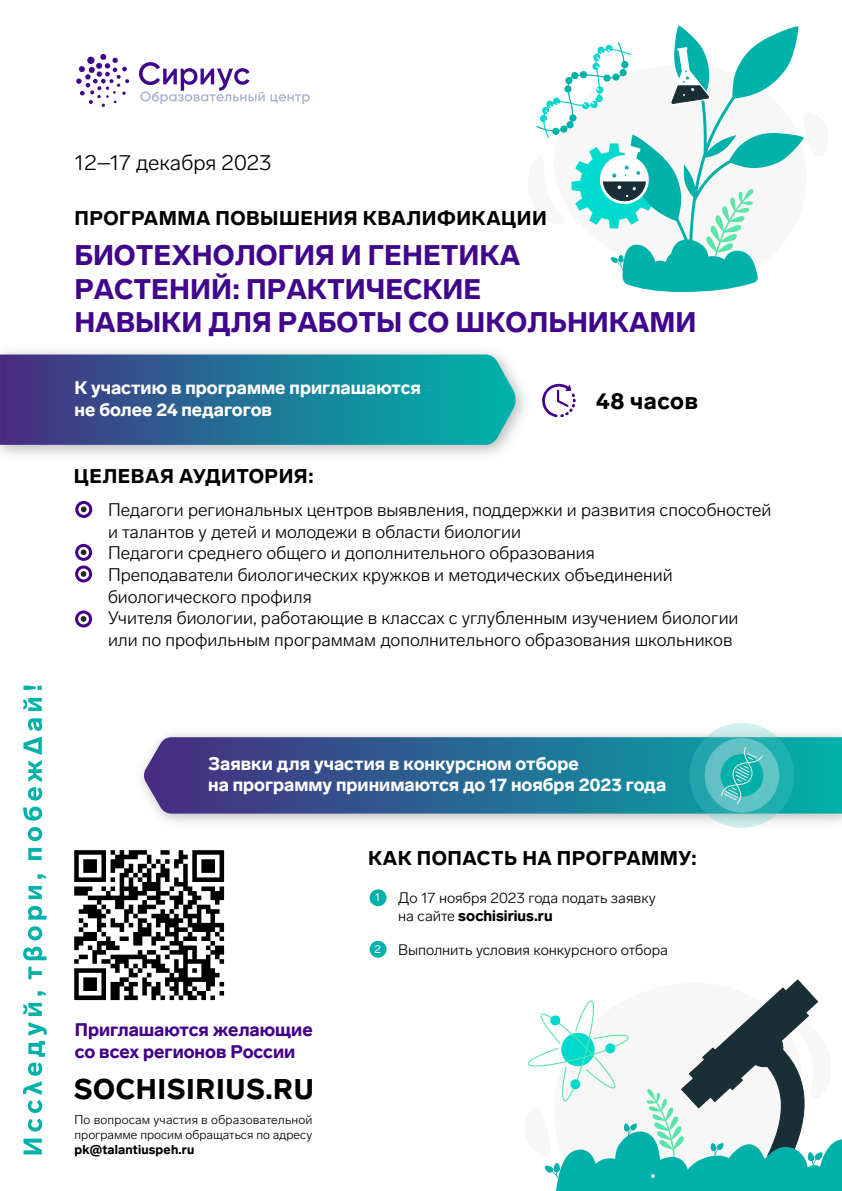
<style>
.page{position:relative;width:842px;height:1191px;background:#fff}
.page>*{position:absolute;margin:0;border:0;box-sizing:border-box;transform-origin:0 0}
.t1{font:900 28.1px "Lab Grotesque";letter-spacing:.025em;color:#000}
.t2{font:900 28px/33.6px "Lab Grotesque";color:#40068b}
.t3{font:900 22.9px "Lab Grotesque";letter-spacing:.025em;color:#000}
.t4{font:300 21.8px "Lab Grotesque";color:#000}
.t5{font:900 19.6px "Lab Grotesque";letter-spacing:.025em;color:#000}
.t6{font:300 18px/21.6px "Lab Grotesque";color:#000}
.t7{font:900 18px/21.6px "Lab Grotesque";color:#fff}
.t8{font:900 18px/21.6px "Lab Grotesque";color:#430088}
.t9{font:300 15px/18px "Lab Grotesque";color:#000}
.t10{font:300 12.6px/15.2px "Lab Grotesque";color:#000}
.t11{font:900 12.6px "Lab Grotesque";letter-spacing:.01em;color:#000}
.t12{font:11.3px "Lab Grotesque";color:#fff}
.s1{font-weight:900}
</style>
<div class="page">
<svg style="left:675px;top:25px;width:129px;height:143px"></svg>
<svg style="left:536px;top:42px;width:222px;height:250px"></svg>
<svg style="left:23px;top:1138px;width:19px;height:16px"></svg>
<svg style="left:23px;top:1081px;width:19px;height:50px"></svg>
<svg style="left:28px;top:1062px;width:14px;height:13px"></svg>
<svg style="left:28px;top:1041px;width:17px;height:15px"></svg>
<svg style="left:28px;top:1022px;width:19px;height:13px"></svg>
<svg style="left:23px;top:1003px;width:19px;height:13px"></svg>
<svg style="left:38px;top:991px;width:8px;height:4px"></svg>
<svg style="left:28px;top:966px;width:14px;height:13px"></svg>
<svg style="left:23px;top:946px;width:23px;height:14px"></svg>
<svg style="left:28px;top:926px;width:14px;height:14px"></svg>
<svg style="left:28px;top:906px;width:18px;height:13px"></svg>
<svg style="left:28px;top:886px;width:14px;height:13px"></svg>
<svg style="left:38px;top:874px;width:8px;height:4px"></svg>
<svg style="left:28px;top:848px;width:14px;height:12px"></svg>
<svg style="left:28px;top:827px;width:14px;height:14px"></svg>
<svg style="left:23px;top:806px;width:19px;height:14px"></svg>
<svg style="left:23px;top:718px;width:19px;height:82px"></svg>
<svg style="left:23px;top:698px;width:19px;height:13px"></svg>
<svg style="left:23px;top:685px;width:19px;height:5px"></svg>
<svg style="left:76px;top:54px;width:53px;height:53px"></svg>
<svg style="left:271px;top:94px;width:39px;height:10px"></svg>
<svg style="left:139px;top:62px;width:126px;height:42px"></svg>
<svg style="left:0;top:354px;width:516px;height:91px;background:#277598"></svg>
<svg style="left:542px;top:383px;width:34px;height:34px"></svg>
<svg style="left:81px;top:506px;width:6px;height:6px"></svg>
<div style="left:75px;top:501px;width:17px;height:17px;border:3px solid #430088;border-radius:50%"></div>
<svg style="left:81px;top:549px;width:5px;height:6px"></svg>
<div style="left:75px;top:544px;width:17px;height:17px;border:3px solid #430088;border-radius:50%"></div>
<svg style="left:81px;top:571px;width:5px;height:6px"></svg>
<div style="left:75px;top:565px;width:17px;height:17px;border:3px solid #430088;border-radius:50%"></div>
<svg style="left:81px;top:616px;width:5px;height:6px"></svg>
<div style="left:75px;top:610px;width:17px;height:17px;border:3px solid #430088;border-radius:50%"></div>
<div style="left:370px;top:889px;width:16px;height:17px;background:#00b1aa;border-radius:50%"></div>
<div style="left:370px;top:940px;width:16px;height:17px;background:#00b1aa;border-radius:50%"></div>
<img style="left:141px;top:723px;width:701px;height:105px">
<svg style="left:143px;top:737px;width:699px;height:76px;background:#2c6994"></svg>
<svg style="left:690px;top:723px;width:104px;height:104px;background:#58bec0"></svg>
<svg style="left:721px;top:746px;width:42px;height:59px;background:#40bebb"></svg>
<svg style="left:74px;top:850px;width:150px;height:150px"></svg>
<svg style="left:527px;top:979px;width:315px;height:212px"></svg>
<p class="t4" style="left:75px;top:150px;width:198px">12–17 декабря 2023</p>
<p class="t5" style="left:74px;top:207px;width:474px">ПРОГРАММА ПОВЫШЕНИЯ КВАЛИФИКАЦИИ</p>
<h2 class="t2" style="left:74px;top:239px;width:624px">БИОТЕХНОЛОГИЯ И ГЕНЕТИКА<br>РАСТЕНИЙ: ПРАКТИЧЕСКИЕ<br>НАВЫКИ ДЛЯ РАБОТЫ СО ШКОЛЬНИКАМИ</h2>
<p class="t7" style="left:75px;top:377px;width:348px">К участию в программе приглашаются не более 24 педагогов</p>
<p class="t3" style="left:596px;top:387px;width:103px">48 часов</p>
<p class="t5" style="left:74px;top:464px;width:242px">ЦЕЛЕВАЯ АУДИТОРИЯ:</p>
<p class="t6" style="left:108px;top:499px;width:665px">Педагоги региональных центров выявления, поддержки и развития способностей и талантов у детей и молодежи в области биологии<br>Педагоги среднего общего и дополнительного образования<br>Преподаватели биологических кружков и методических объединений биологического профиля<br>Учителя биологии, работающие в классах с углубленным изучением биологии или по профильным программам дополнительного образования школьников</p>
<p class="t7" style="left:208px;top:752px;width:460px">Заявки для участия в конкурсном отборе<br>на программу принимаются до 17 ноября 2023 года</p>
<p class="t5" style="left:368px;top:846px;width:330px">КАК ПОПАСТЬ НА ПРОГРАММУ:</p>
<p class="t8" style="left:75px;top:1019px;width:239px">Приглашаются желающие со всех регионов России</p>
<h1 class="t1" style="left:74px;top:1072px;width:241px">SOCHISIRIUS.RU</h1>
<p class="t10" style="left:75px;top:1112px;width:239px">По вопросам участия в образовательной программе просим обращаться по адресу</p>
<p class="t11" style="left:75px;top:1142px;width:121px">pk@talantiuspeh.ru</p>
<p class="t12" style="left:375px;top:891px;width:7px">1</p>
<p class="t12" style="left:375px;top:942px;width:8px">2</p>
<p class="t9" style="left:398px;top:888px;width:259px">До 17 ноября 2023 года подать заявку на сайте <span class="s1">sochisirius.ru</span></p>
<p class="t9" style="left:398px;top:941px;width:271px">Выполнить условия конкурсного отбора</p>
</div>
